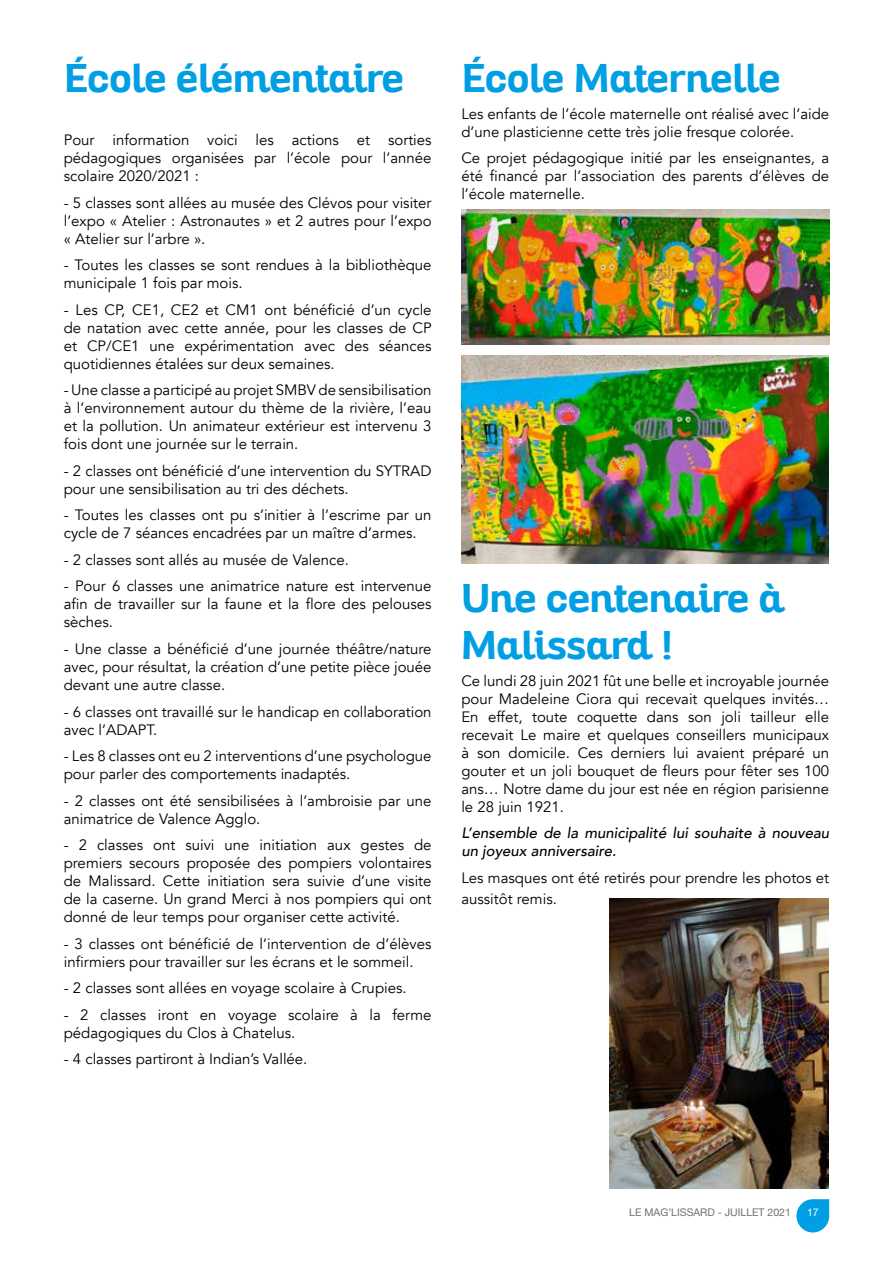
<style>
.page{position:relative;width:893px;height:1263px;background:#fff}
.page>*{position:absolute;margin:0;border:0;box-sizing:border-box;transform-origin:0 0}
.t1{font:700 39px/46.8px "Altair";color:#009fe3}
.t2{font:15px/18px "Avenir";color:#000}
.t3{font:italic 500 15px/18px "Avenir";color:#000}
.t4{font:10.5px "Helvetica Neue";color:#706f6f}
.t5{font:10.5px "Helvetica Neue";color:#fff}
</style>
<div class="page">
<svg style="left:796px;top:1199px;width:33px;height:33px"></svg>
<img style="left:610px;top:898px;width:218px;height:291px">
<img style="left:461px;top:209px;width:368px;height:135px">
<img style="left:461px;top:355px;width:367px;height:209px">
<h1 class="t1" style="left:64px;top:56px;width:342px">École élémentaire</h1>
<p class="t2" style="left:64px;top:131px;width:369px;text-align:justify">Pour information voici les actions et sorties pédagogiques organisées par l’école pour l’année scolaire 2020/2021 :</p>
<p class="t2" style="left:64px;top:194px;width:369px;text-align:justify">- 5 classes sont allées au musée des Clévos pour visiter l’expo « Atelier : Astronautes » et 2 autres pour l’expo « Atelier sur l’arbre ».</p>
<p class="t2" style="left:64px;top:256px;width:369px">- Toutes les classes se sont rendues à la bibliothèque municipale 1 fois par mois.</p>
<p class="t2" style="left:64px;top:301px;width:369px;text-align:justify">- Les CP, CE1, CE2 et CM1 ont bénéficié d’un cycle de natation avec cette année, pour les classes de CP et CP/CE1 une expérimentation avec des séances quotidiennes étalées sur deux semaines.</p>
<p class="t2" style="left:64px;top:381px;width:369px;text-align:justify">- Une classe a participé au projet SMBV de sensibilisation à l’environnement autour du thème de la rivière, l’eau et la pollution. Un animateur extérieur est intervenu 3 fois dont une journée sur le terrain.</p>
<p class="t2" style="left:64px;top:462px;width:369px">- 2 classes ont bénéficié d’une intervention du SYTRAD pour une sensibilisation au tri des déchets.</p>
<p class="t2" style="left:64px;top:507px;width:369px">- Toutes les classes ont pu s’initier à l’escrime par un cycle de 7 séances encadrées par un maître d’armes.</p>
<p class="t2" style="left:64px;top:551px;width:287px">- 2 classes sont allés au musée de Valence.</p>
<p class="t2" style="left:64px;top:578px;width:369px;text-align:justify">- Pour 6 classes une animatrice nature est intervenue afin de travailler sur la faune et la flore des pelouses sèches.</p>
<p class="t2" style="left:64px;top:640px;width:369px;text-align:justify">- Une classe a bénéficié d’une journée théâtre/nature avec, pour résultat, la création d’une petite pièce jouée devant une autre classe.</p>
<p class="t2" style="left:64px;top:703px;width:369px">- 6 classes ont travaillé sur le handicap en collaboration avec l’ADAPT.</p>
<p class="t2" style="left:64px;top:747px;width:369px">- Les 8 classes ont eu 2 interventions d’une psychologue pour parler des comportements inadaptés.</p>
<p class="t2" style="left:64px;top:792px;width:369px">- 2 classes ont été sensibilisées à l’ambroisie par une animatrice de Valence Agglo.</p>
<p class="t2" style="left:64px;top:836px;width:369px;text-align:justify">- 2 classes ont suivi une initiation aux gestes de premiers secours proposée des pompiers volontaires de Malissard. Cette initiation sera suivie d’une visite de la caserne. Un grand Merci à nos pompiers qui ont donné de leur temps pour organiser cette activité.</p>
<p class="t2" style="left:64px;top:935px;width:369px">- 3 classes ont bénéficié de l’intervention de d’élèves infirmiers pour travailler sur les écrans et le sommeil.</p>
<p class="t2" style="left:64px;top:979px;width:344px">- 2 classes sont allées en voyage scolaire à Crupies.</p>
<p class="t2" style="left:64px;top:1006px;width:369px">- 2 classes iront en voyage scolaire à la ferme pédagogiques du Clos à Chatelus.</p>
<p class="t2" style="left:64px;top:1050px;width:245px">- 4 classes partiront à Indian’s Vallée.</p>
<h1 class="t1" style="left:461px;top:56px;width:321px">École Maternelle</h1>
<p class="t2" style="left:461px;top:105px;width:369px">Les enfants de l’école maternelle ont réalisé avec l’aide d’une plasticienne cette très jolie fresque colorée.</p>
<p class="t2" style="left:461px;top:149px;width:369px;text-align:justify">Ce projet pédagogique initié par les enseignantes, a été financé par l’association des parents d’élèves de l’école maternelle.</p>
<h1 class="t1" style="left:461px;top:576px;width:324px">Une centenaire à<br>Malissard !</h1>
<p class="t2" style="left:461px;top:672px;width:369px;text-align:justify">Ce lundi 28 juin 2021 fût une belle et incroyable journée pour Madeleine Ciora qui recevait quelques invités… En effet, toute coquette dans son joli tailleur elle recevait Le maire et quelques conseillers municipaux à son domicile. Ces derniers lui avaient préparé un gouter et un joli bouquet de fleurs pour fêter ses 100 ans… Notre dame du jour est née en région parisienne le 28 juin 1921.</p>
<p class="t3" style="left:461px;top:824px;width:369px">L’ensemble de la municipalité lui souhaite à nouveau un joyeux anniversaire.</p>
<p class="t2" style="left:461px;top:867px;width:369px;line-height:21.6px">Les masques ont été retirés pour prendre les photos et aussitôt remis.</p>
<p class="t4" style="left:629px;top:1205px;width:163px">LE MAG’LISSARD - JUILLET 2021</p>
<p class="t5" style="left:807px;top:1205px;width:13px">17</p>
</div>
